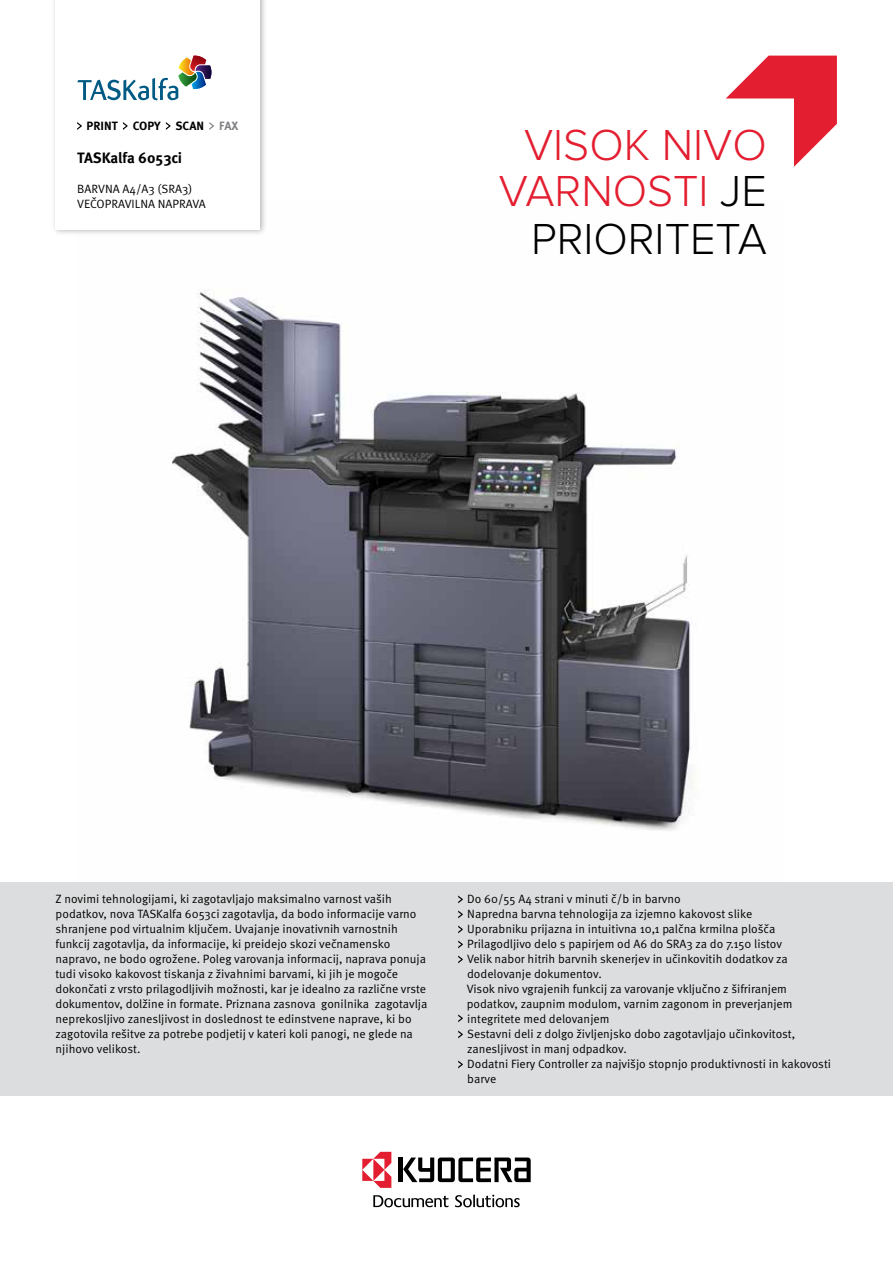
<style>
.page{position:relative;width:893px;height:1263px;background:#fff}
.page>*{position:absolute;margin:0;border:0;box-sizing:border-box;transform-origin:0 0}
.t1{font:300 45px/46.8px "Proxima Nova";color:#e31e30;text-align:right}
.t2{font:700 15px "Meta Pro";letter-spacing:-.005em;color:#000}
.t3{font:12px/15px "Meta Pro Norm";color:#000}
.t4{font:700 12px "Meta Pro";color:#000}
.s1{color:#808285}
.s2{color:#000}
</style>
<div class="page">
<img style="left:171px;top:290px;width:522px;height:541px">
<hr style="left:399px;top:1157px;width:4px;height:25px;background:#000">
<svg style="left:403px;top:1157px;width:128px;height:25px"></svg>
<svg style="left:455px;top:1195px;width:65px;height:12px"></svg>
<svg style="left:373px;top:1195px;width:75px;height:12px"></svg>
<svg style="left:362px;top:1152px;width:29px;height:36px"></svg>
<div style="left:51px;top:0;width:216px;height:236px;background:#000;opacity:.3"></div>
<div style="left:56px;top:0;width:204px;height:230px;background:#fff"></div>
<svg style="left:77px;top:56px;width:134px;height:44px"></svg>
<div style="left:0;top:882px;width:893px;height:214px;background:#dcddde"></div>
<svg style="left:726px;top:56px;width:111px;height:111px"></svg>
<svg style="left:77px;top:122px;width:5px;height:8px"></svg>
<svg style="left:123px;top:122px;width:5px;height:8px"></svg>
<svg style="left:166px;top:122px;width:4px;height:8px"></svg>
<svg style="left:209px;top:122px;width:5px;height:8px"></svg>
<svg style="left:458px;top:895px;width:5px;height:8px"></svg>
<svg style="left:458px;top:910px;width:5px;height:8px"></svg>
<svg style="left:458px;top:925px;width:5px;height:8px"></svg>
<svg style="left:458px;top:940px;width:5px;height:8px"></svg>
<svg style="left:458px;top:955px;width:5px;height:8px"></svg>
<svg style="left:458px;top:1030px;width:5px;height:8px"></svg>
<svg style="left:458px;top:1060px;width:5px;height:8px"></svg>
<svg style="left:458px;top:1014px;width:5px;height:8px"></svg>
<p class="t4" style="left:87px;top:116px;width:153px">PRINT COPY SCAN <span class="s1">FAX</span></p>
<p class="t2" style="left:77px;top:146px;width:106px">TASKalfa 6053ci</p>
<p class="t3" style="left:77px;top:181px;width:130px">BARVNA A4/A3 (SRA3)<br>VEČOPRAVILNA NAPRAVA</p>
<h1 class="t1" style="left:499px;top:122px;width:269px">VISOK NIVO<br>VARNOSTI <span class="s2">JE<br>PRIORITETA</span></h1>
<p class="t3" style="left:56px;top:891px;width:373px">Z novimi tehnologijami, ki zagotavljajo maksimalno varnost vaših podatkov, nova TASKalfa 6053ci zagotavlja, da bodo informacije varno shranjene pod virtualnim ključem. Uvajanje inovativnih varnostnih funkcij zagotavlja, da informacije, ki preidejo skozi večnamensko napravo, ne bodo ogrožene. Poleg varovanja informacij, naprava ponuja tudi visoko kakovost tiskanja z živahnimi barvami, ki jih je mogoče dokončati z vrsto prilagodljivih možnosti, kar je idealno za različne vrste dokumentov, dolžine in formate. Priznana zasnova gonilnika zagotavlja neprekosljivo zanesljivost in doslednost te edinstvene naprave, ki bo zagotovila rešitve za potrebe podjetij v kateri koli panogi, ne glede na njihovo velikost.</p>
<p class="t3" style="left:467px;top:891px;width:366px">Do 60/55 A4 strani v minuti č/b in barvno<br>Napredna barvna tehnologija za izjemno kakovost slike<br>Uporabniku prijazna in intuitivna 10,1 palčna krmilna plošča Prilagodljivo delo s papirjem od A6 do SRA3 za do 7.150 listov<br>Velik nabor hitrih barvnih skenerjev in učinkovitih dodatkov za dodelovanje dokumentov.<br>Visok nivo vgrajenih funkcij za varovanje vključno z šifriranjem podatkov, zaupnim modulom, varnim zagonom in preverjanjem integritete med delovanjem<br>Sestavni deli z dolgo življenjsko dobo zagotavljajo učinkovitost, zanesljivost in manj odpadkov.<br>Dodatni Fiery Controller za najvišjo stopnjo produktivnosti in kakovosti barve</p>
</div>
